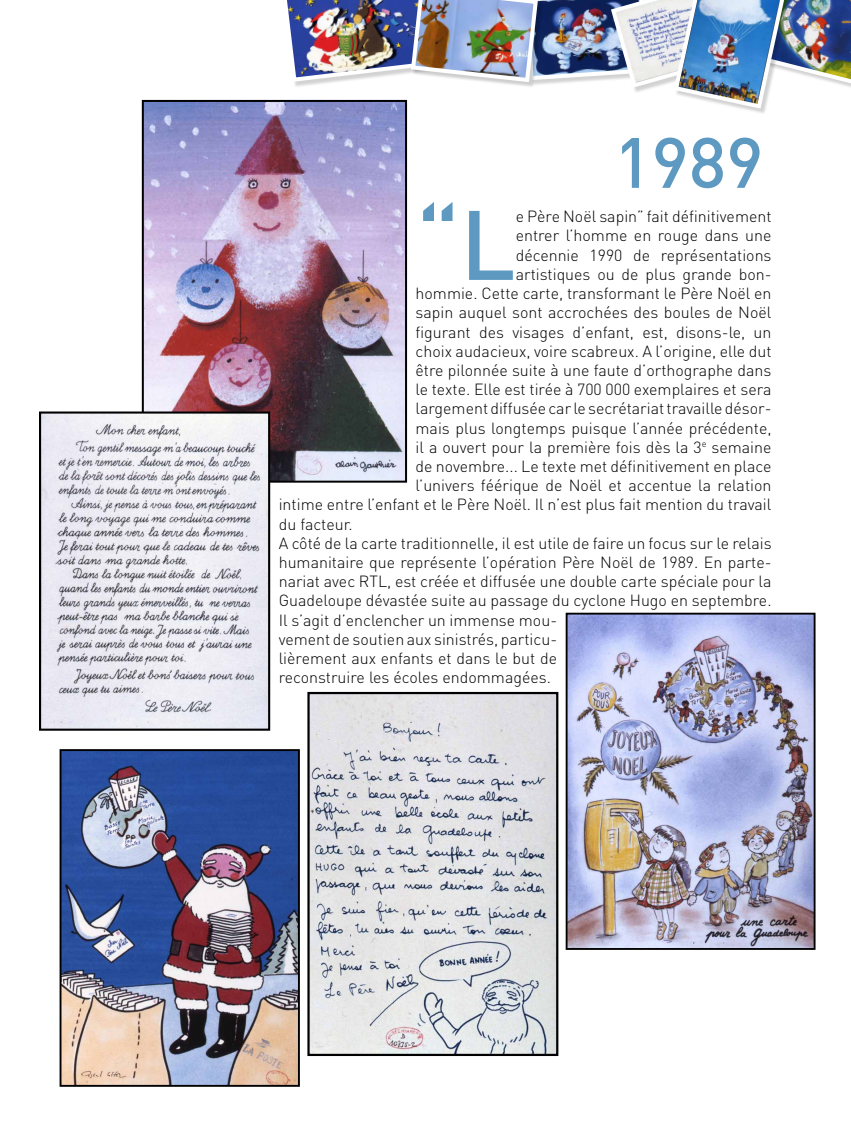
<style>
.page{position:relative;width:851px;height:1134px;background:#fff}
.page>*{position:absolute;margin:0;border:0;box-sizing:border-box;transform-origin:0 0}
.t1{font:500 96.9px "DIN";color:#5d99c1}
.t2{font:500 70px "DIN";color:#5d99c1}
.t3{font:300 16px "DIN";color:#000}
</style>
<div class="page">
<img style="left:278px;top:0;width:572px;height:111px">
<img style="left:568px;top:616px;width:244px;height:331px">
<div style="left:565px;top:613px;width:250px;height:337px;border:2px solid #000"></div>
<img style="left:145px;top:103px;width:259px;height:377px">
<div style="left:142px;top:100px;width:265px;height:383px;border:2px solid #000"></div>
<img style="left:42px;top:414px;width:225px;height:314px">
<div style="left:39px;top:411px;width:231px;height:320px;border:2px solid #000"></div>
<img style="left:63px;top:752px;width:234px;height:332px">
<div style="left:60px;top:749px;width:240px;height:338px;border:2px solid #000"></div>
<img style="left:310px;top:695px;width:245px;height:358px">
<div style="left:307px;top:692px;width:251px;height:364px;border:2px solid #000"></div>
<h2 class="t2" style="left:614px;top:118px;width:151px">1989</h2>
<h1 class="t1" style="left:415px;top:183px;width:102px">“L</h1>
<p class="t3" style="left:515px;top:207px;width:257px">e Père Noël sapin” fait définitivement</p>
<p class="t3" style="left:515px;top:226px;width:257px">entrer l’homme en rouge dans une</p>
<p class="t3" style="left:515px;top:245px;width:257px">décennie 1990 de représentations</p>
<p class="t3" style="left:515px;top:264px;width:257px">artistiques ou de plus grande bon-</p>
<p class="t3" style="left:415px;top:283px;width:357px">hommie. Cette carte, transformant le Père Noël en</p>
<p class="t3" style="left:415px;top:303px;width:357px">sapin auquel sont accrochées des boules de Noël</p>
<p class="t3" style="left:415px;top:322px;width:357px">figurant des visages d’enfant, est, disons-le, un</p>
<p class="t3" style="left:415px;top:341px;width:357px">choix audacieux, voire scabreux. A l’origine, elle dut</p>
<p class="t3" style="left:415px;top:360px;width:357px">être pilonnée suite à une faute d’orthographe dans</p>
<p class="t3" style="left:415px;top:379px;width:357px">le texte. Elle est tirée à 700 000 exemplaires et sera</p>
<p class="t3" style="left:415px;top:399px;width:357px">largement diffusée car le secrétariat travaille désor-</p>
<p class="t3" style="left:415px;top:418px;width:357px">mais plus longtemps puisque l’année précédente,</p>
<p class="t3" style="left:415px;top:437px;width:357px">il a ouvert pour la première fois dès la 3<sup>e</sup> semaine</p>
<p class="t3" style="left:415px;top:456px;width:357px">de novembre... Le texte met définitivement en place</p>
<p class="t3" style="left:415px;top:475px;width:357px">l’univers féérique de Noël et accentue la relation</p>
<p class="t3" style="left:279px;top:495px;width:494px">intime entre l’enfant et le Père Noël. Il n’est plus fait mention du travail</p>
<p class="t3" style="left:279px;top:514px;width:75px">du facteur.</p>
<p class="t3" style="left:279px;top:533px;width:494px">A côté de la carte traditionnelle, il est utile de faire un focus sur le relais</p>
<p class="t3" style="left:279px;top:552px;width:494px">humanitaire que représente l’opération Père Noël de 1989. En parte-</p>
<p class="t3" style="left:279px;top:571px;width:494px">nariat avec RTL, est créée et diffusée une double carte spéciale pour la</p>
<p class="t3" style="left:279px;top:591px;width:494px">Guadeloupe dévastée suite au passage du cyclone Hugo en septembre.</p>
<p class="t3" style="left:279px;top:610px;width:280px">Il s’agit d’enclencher un immense mou-</p>
<p class="t3" style="left:279px;top:629px;width:280px">vement de soutien aux sinistrés, particu-</p>
<p class="t3" style="left:279px;top:648px;width:280px">lièrement aux enfants et dans le but de</p>
<p class="t3" style="left:279px;top:667px;width:274px">reconstruire les écoles endommagées.</p>
</div>
